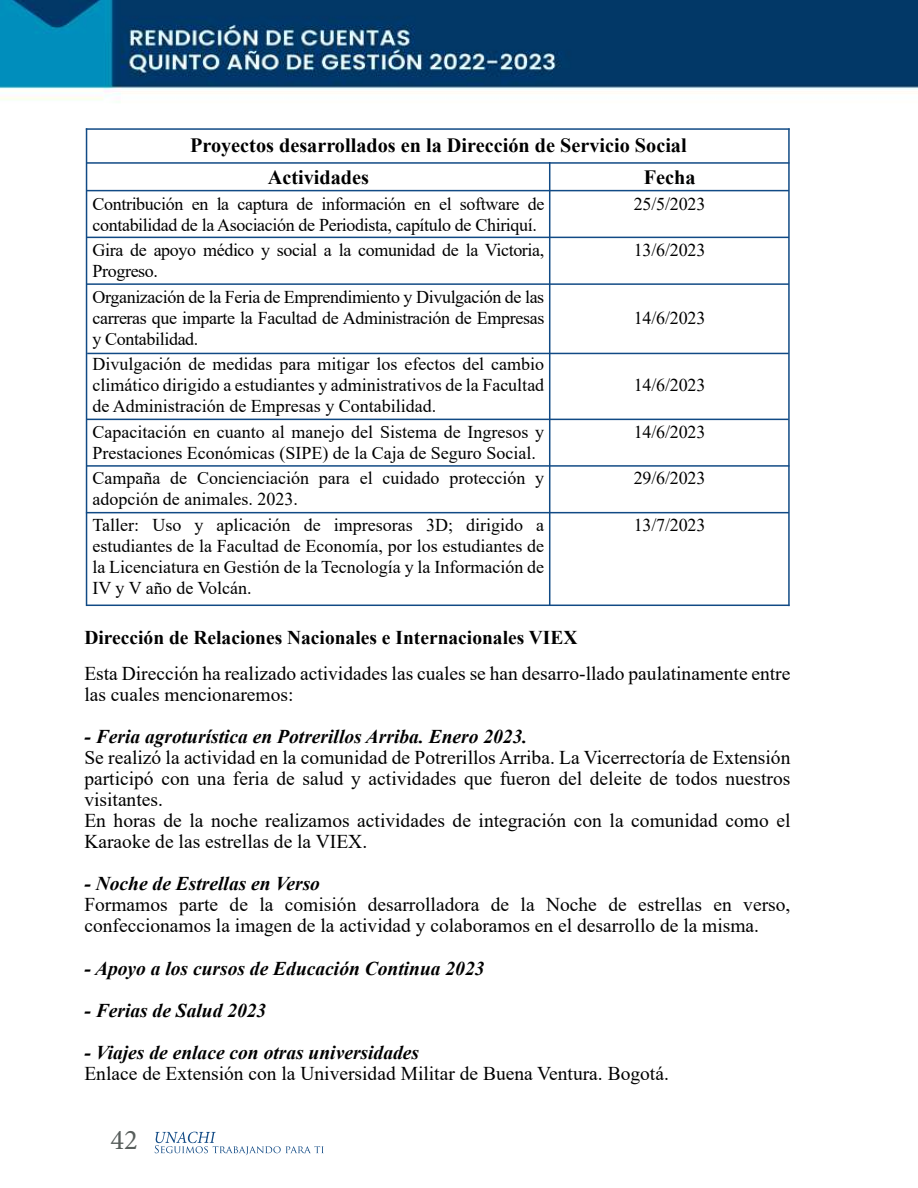
<style>
.page{position:relative;width:918px;height:1188px;background:#fff}
.page>*{position:absolute;margin:0;border:0;box-sizing:border-box;transform-origin:0 0}
.t1{font:28.5px "Minion Pro";color:#585e5c}
.t2{font:700 20.25px/32px "Times New Roman";color:#000}
.t3{font:19.5px/21px "Times New Roman";color:#000}
.t4{font:italic 700 19.5px "Times New Roman";color:#000}
.t5{font:700 19.5px "Times New Roman";color:#000}
.t6{font:18px/21px "Times New Roman";color:#000;text-align:justify}
.t7{font:18px/21px "Times New Roman";letter-spacing:-.02em;color:#000}
</style>
<div class="page">
<img style="left:0;top:0;width:918px;height:1156px">
<svg style="left:155px;top:1132px;width:169px;height:23px"></svg>
<hr style="left:86px;top:128px;width:704px;height:2px;background:#114a85">
<hr style="left:86px;top:128px;width:1px;height:478px;background:#114a85">
<hr style="left:86px;top:162px;width:703px;height:2px;background:#114a85">
<hr style="left:788px;top:128px;width:2px;height:478px;background:#114a85">
<hr style="left:549px;top:162px;width:1px;height:443px;background:#114a85">
<hr style="left:86px;top:605px;width:703px;height:1px;background:#114a85">
<hr style="left:86px;top:190px;width:703px;height:1px;background:#114a85">
<hr style="left:86px;top:237px;width:703px;height:1px;background:#114a85">
<hr style="left:86px;top:283px;width:703px;height:2px;background:#114a85">
<hr style="left:87px;top:353px;width:702px;height:1px;background:#114a85">
<hr style="left:86px;top:419px;width:703px;height:1px;background:#114a85">
<hr style="left:86px;top:465px;width:703px;height:2px;background:#114a85">
<hr style="left:86px;top:512px;width:703px;height:1px;background:#114a85">
<p class="t2" style="left:644px;top:129px;width:53px;text-indent:-454px">Proyectos desarrollados en la Dirección de Servicio Social<br>Fecha</p>
<p class="t6" style="left:634px;top:193px;width:73px">25/5/2023</p>
<p class="t6" style="left:634px;top:239px;width:73px">13/6/2023</p>
<p class="t2" style="left:268px;top:161px;width:103px">Actividades</p>
<p class="t7" style="left:92px;top:192px;width:453px">Contribución en la captura de información en el software de contabilidad de la Asociación de Periodista, capítulo de Chiriquí.</p>
<p class="t7" style="left:92px;top:239px;width:453px">Gira de apoyo médico y social a la comunidad de la Victoria,<br>Progreso.</p>
<p class="t6" style="left:92px;top:285px;width:453px">Organización de la Feria de Emprendimiento y Divulgación de las carreras que imparte la Facultad de Administración de Empresas y Contabilidad.</p>
<p class="t6" style="left:92px;top:353px;width:453px">Divulgación de medidas para mitigar los efectos del cambio climático dirigido a estudiantes y administrativos de la Facultad de Administración de Empresas y Contabilidad.</p>
<p class="t6" style="left:92px;top:420px;width:453px">Capacitación en cuanto al manejo del Sistema de Ingresos y<br>Prestaciones Económicas (SIPE) de la Caja de Seguro Social.</p>
<p class="t6" style="left:92px;top:467px;width:453px">Campaña de Concienciación para el cuidado protección y adopción de animales. 2023.</p>
<p class="t6" style="left:92px;top:513px;width:453px">Taller: Uso y aplicación de impresoras 3D; dirigido a estudiantes de la Facultad de Economía, por los estudiantes de la Licenciatura en Gestión de la Tecnología y la Información de IV y V año de Volcán.</p>
<p class="t6" style="left:634px;top:307px;width:73px">14/6/2023</p>
<p class="t6" style="left:634px;top:374px;width:73px">14/6/2023</p>
<p class="t6" style="left:634px;top:421px;width:73px">14/6/2023</p>
<p class="t6" style="left:634px;top:467px;width:73px">29/6/2023</p>
<p class="t6" style="left:634px;top:514px;width:73px">13/7/2023</p>
<p class="t5" style="left:84px;top:624px;width:495px">Dirección de Relaciones Nacionales e Internacionales VIEX</p>
<p class="t3" style="left:84px;top:663px;width:708px">Esta Dirección ha realizado actividades las cuales se han desarro-llado paulatinamente entre las cuales mencionaremos:</p>
<p class="t4" style="left:84px;top:723px;width:444px">- Feria agroturística en Potrerillos Arriba. Enero 2023.</p>
<p class="t3" style="left:84px;top:747px;width:708px">Se realizó la actividad en la comunidad de Potrerillos Arriba. La Vicerrectoría de Extensión participó con una feria de salud y actividades que fueron del deleite de todos nuestros visitantes.<br>En horas de la noche realizamos actividades de integración con la comunidad como el Karaoke de las estrellas de la VIEX.</p>
<p class="t4" style="left:84px;top:870px;width:237px">- Noche de Estrellas en Verso</p>
<p class="t3" style="left:84px;top:894px;width:708px">Formamos parte de la comisión desarrolladora de la Noche de estrellas en verso, confeccionamos la imagen de la actividad y colaboramos en el desarrollo de la misma.</p>
<p class="t4" style="left:84px;top:954px;width:402px">- Apoyo a los cursos de Educación Continua 2023</p>
<p class="t4" style="left:84px;top:996px;width:184px">- Ferias de Salud 2023</p>
<p class="t4" style="left:84px;top:1038px;width:336px">- Viajes de enlace con otras universidades</p>
<p class="t3" style="left:84px;top:1062px;width:586px">Enlace de Extensión con la Universidad Militar de Buena Ventura. Bogotá.</p>
<h1 class="t1" style="left:110px;top:1121px;width:29px">42</h1>
</div>
